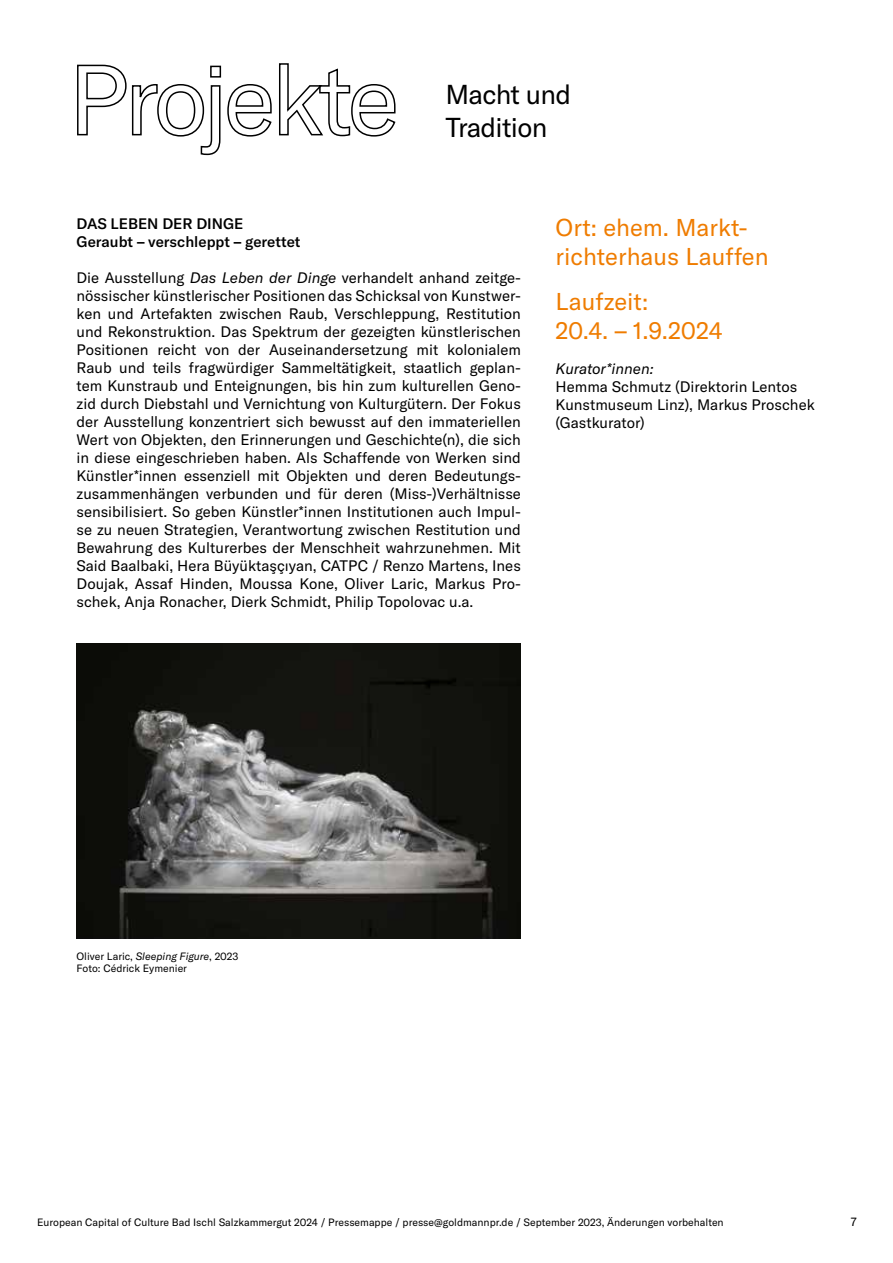
<style>
.page{position:relative;width:893px;height:1263px;background:#fff}
.page>*{position:absolute;margin:0;border:0;box-sizing:border-box;transform-origin:0 0}
.t1{font:27px/32.4px "GT America";letter-spacing:-.025em;color:#000}
.t2{font:24px/28.8px "GT America";color:#ef7c00}
.t3{font:15px/18px "GT America";color:#000;text-align:justify}
.t4{font:500 15px/18px "GT America";color:#000}
.t5{font:italic 15px "GT America";color:#000}
.t6{font:12px "GT America";color:#000}
.t7{font:10.5px/12.6px "GT America";color:#000}
.s1{font-style:italic}
</style>
<div class="page">
<svg style="left:77px;top:63px;width:319px;height:93px"></svg>
<img style="left:77px;top:644px;width:444px;height:295px">
<h1 class="t1" style="left:445px;top:78px;width:127px">Macht und<br>Tradition</h1>
<p class="t4" style="left:77px;top:214px;width:225px">Das Leben der Dinge<br>Geraubt – verschleppt – gerettet</p>
<p class="t3" style="left:77px;top:268px;width:446px">Die Ausstellung <span class="s1">Das Leben der Dinge</span> verhandelt anhand zeitge&shy;nössischer künstlerischer Positionen das Schicksal von Kunstwer&shy;ken und Artefakten zwischen Raub, Verschleppung, Restitution und Rekonstruktion. Das Spektrum der gezeigten künstlerischen Positionen reicht von der Auseinandersetzung mit kolonialem Raub und teils fragwürdiger Sammeltätigkeit, staatlich geplan&shy;tem Kunstraub und Enteignungen, bis hin zum kulturellen Geno&shy;zid durch Diebstahl und Vernichtung von Kulturgütern. Der Fokus der Ausstellung konzentriert sich bewusst auf den immateriellen Wert von Objekten, den Erinnerungen und Geschichte(n), die sich in diese eingeschrieben haben. Als Schaffende von Werken sind Künstler*innen essenziell mit Objekten und deren Bedeutungs&shy;zusammenhängen verbunden und für deren (Miss-)Verhältnisse sensibilisiert. So geben Künstler*innen Institutionen auch Impul&shy;se zu neuen Strategien, Verantwortung zwischen Restitution und Bewahrung des Kulturerbes der Menschheit wahrzunehmen. Mit Said Baalbaki, Hera Büyüktaşçıyan, CATPC / Renzo Martens, Ines Doujak, Assaf Hinden, Moussa Kone, Oliver Laric, Markus Pro&shy;schek, Anja Ronacher, Dierk Schmidt, Philip Topolovac u.a.</p>
<h2 class="t2" style="left:556px;top:213px;width:215px">Ort: ehem. Markt&shy;richterhaus Lauffen</h2>
<h2 class="t2" style="left:556px;top:287px;width:169px">Laufzeit:<br>20.4. – 1.9.2024</h2>
<p class="t5" style="left:556px;top:360px;width:99px">Kurator*innen:</p>
<p class="t3" style="left:556px;top:378px;width:261px;text-align:left">Hemma Schmutz (Direktorin Lentos<br>Kunstmuseum Linz), Markus Proschek (Gastkurator)</p>
<p class="t7" style="left:77px;top:950px;width:163px">Oliver Laric, <span class="s1">Sleeping Figure</span>, 2023<br>Foto: Cédrick Eymenier</p>
<p class="t7" style="left:37px;top:1216px;width:688px">European Capital of Culture Bad Ischl Salzkammergut 2024 / Pressemappe / presse@goldmannpr.de / September 2023, Änderungen vorbehalten</p>
<p class="t6" style="left:851px;top:1214px;width:7px">7</p>
</div>
